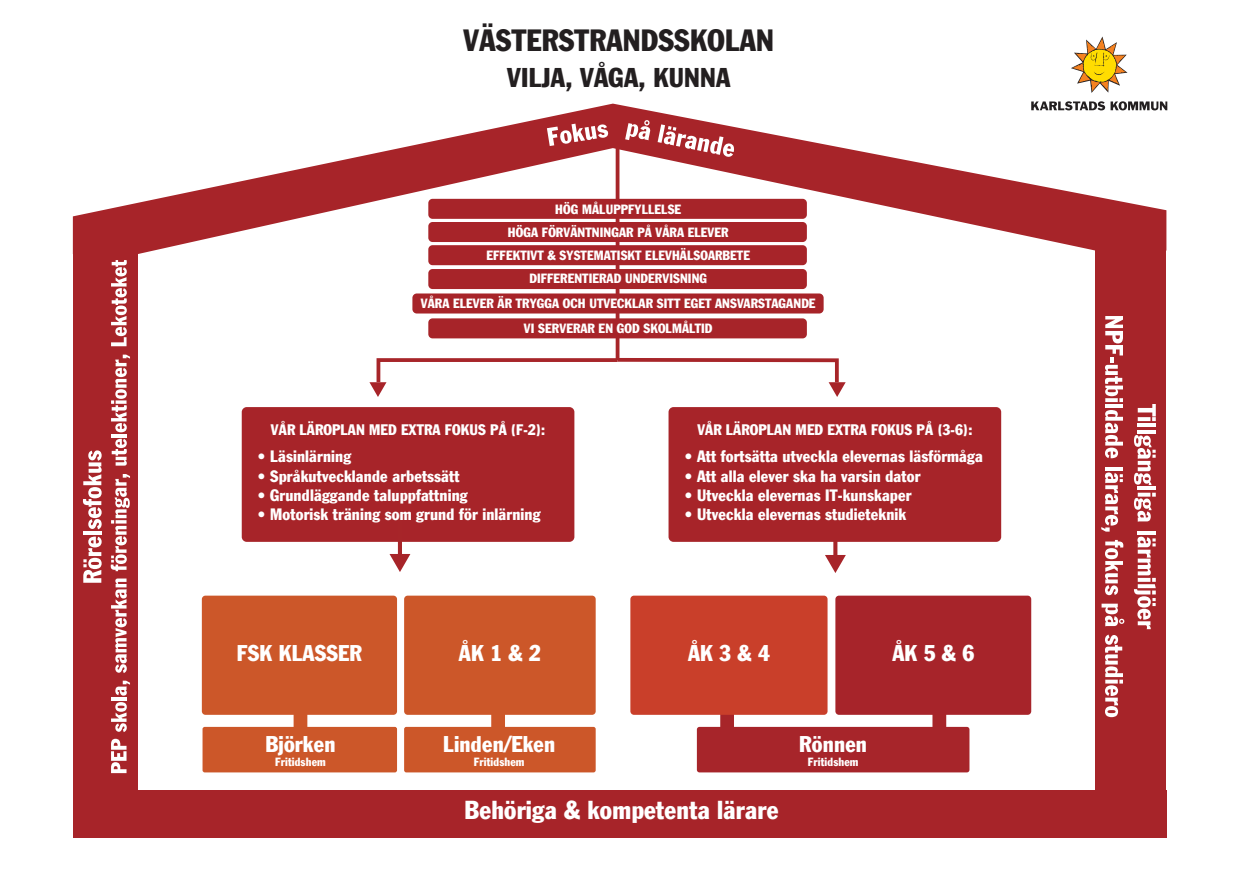
<style>
.page{position:relative;width:1240px;height:874px;background:#fff}
.page>*{position:absolute;margin:0;border:0;box-sizing:border-box;transform-origin:0 0}
.t1{font:condensed 30px "Franklin Gothic LT";letter-spacing:.01em;color:#231f20}
.t2{font:condensed 26.5px "Franklin Gothic LT";letter-spacing:.01em;color:#231f20}
.t3{font:condensed 25.35px "Franklin Gothic LT";letter-spacing:.01em;color:#fff}
.t4{font:condensed 22.2px "Franklin Gothic LT";letter-spacing:.01em;color:#fff}
.t5{font:condensed 16.1px "Franklin Gothic LT";letter-spacing:.01em;color:#fff}
.t6{font:condensed 14.9px "Franklin Gothic LT";letter-spacing:.01em;color:#fff}
.t7{font:condensed 13.1px/22.5px "Franklin Gothic LT";letter-spacing:.01em;color:#fff;text-align:center}
.t8{font:condensed 11.65px "Franklin Gothic LT";letter-spacing:.01em;color:#fff}
</style>
<div class="page">
<div style="left:932px;top:696px;width:14px;height:50px;background:#a72529"></div>
<div style="left:294px;top:690px;width:13px;height:50px;background:#cd5729"></div>
<div style="left:491px;top:702px;width:14px;height:50px;background:#cd5729"></div>
<div style="left:720px;top:690px;width:14px;height:50px;background:#a72529"></div>
<div style="left:202px;top:596px;width:195px;height:119px;background:#cc5729;border-radius:4px"></div>
<div style="left:404px;top:596px;width:192px;height:119px;background:#cc5729;border-radius:4px"></div>
<div style="left:630px;top:596px;width:198px;height:119px;background:#c93f2a;border-radius:4px"></div>
<div style="left:835px;top:596px;width:196px;height:119px;background:#a7242a;border-radius:4px"></div>
<div style="left:203px;top:727px;width:194px;height:45px;background:#cc5729;border-radius:2px"></div>
<div style="left:404px;top:727px;width:192px;height:45px;background:#cc5729;border-radius:2px"></div>
<div style="left:697px;top:727px;width:272px;height:45px;background:#a7252a;border-radius:3px"></div>
<div style="left:242px;top:407px;width:332px;height:135px;background:#a72429;border-radius:5px"></div>
<hr style="left:398px;top:508px;width:4px;height:49px;background:#a72529">
<svg style="left:390px;top:554px;width:20px;height:18px"></svg>
<div style="left:73px;top:791px;width:1093px;height:47px;background:#a72429"></div>
<div style="left:1096px;top:251px;width:70px;height:587px;background:#a72429"></div>
<div style="left:73px;top:254px;width:65px;height:584px;background:#a72429"></div>
<svg style="left:1071px;top:37px;width:56px;height:56px"></svg>
<svg style="left:1031px;top:101px;width:136px;height:9px"></svg>
<svg style="left:73px;top:104px;width:1093px;height:150px"></svg>
<svg style="left:625px;top:120px;width:25px;height:20px"></svg>
<svg style="left:658px;top:124px;width:76px;height:33px"></svg>
<svg style="left:547px;top:124px;width:61px;height:22px"></svg>
<hr style="left:616px;top:144px;width:3px;height:216px;background:#a72529">
<div style="left:428px;top:245px;width:379px;height:20px;background:#a72429;border-radius:4px"></div>
<div style="left:412px;top:293px;width:412px;height:21px;background:#a72429;border-radius:4px"></div>
<div style="left:428px;top:269px;width:379px;height:20px;background:#a72429;border-radius:4px"></div>
<div style="left:428px;top:318px;width:379px;height:20px;background:#a72429;border-radius:4px"></div>
<svg style="left:369px;top:356px;width:477px;height:41px"></svg>
<svg style="left:833px;top:542px;width:4px;height:13px"></svg>
<svg style="left:825px;top:555px;width:21px;height:18px"></svg>
<div style="left:428px;top:222px;width:379px;height:20px;background:#a72429;border-radius:4px"></div>
<div style="left:428px;top:199px;width:379px;height:20px;background:#a72429;border-radius:4px"></div>
<div style="left:669px;top:407px;width:332px;height:135px;background:#a72429;border-radius:5px"></div>
<svg style="left:83px;top:537px;width:19px;height:46px"></svg>
<hr style="left:83px;top:531px;width:18px;height:4px;background:#fff">
<svg style="left:83px;top:450px;width:19px;height:79px"></svg>
<svg style="left:111px;top:739px;width:16px;height:34px"></svg>
<svg style="left:111px;top:702px;width:16px;height:30px"></svg>
<hr style="left:111px;top:697px;width:16px;height:4px;background:#fff">
<svg style="left:115px;top:681px;width:15px;height:15px"></svg>
<svg style="left:111px;top:579px;width:16px;height:94px"></svg>
<svg style="left:111px;top:474px;width:19px;height:97px"></svg>
<svg style="left:112px;top:439px;width:15px;height:27px"></svg>
<hr style="left:111px;top:434px;width:16px;height:3px;background:#fff">
<svg style="left:111px;top:355px;width:19px;height:77px"></svg>
<svg style="left:111px;top:260px;width:16px;height:86px"></svg>
<svg style="left:1138px;top:404px;width:18px;height:17px"></svg>
<hr style="left:1138px;top:423px;width:18px;height:4px;background:#fff">
<hr style="left:1138px;top:430px;width:18px;height:4px;background:#fff">
<svg style="left:1134px;top:435px;width:22px;height:50px"></svg>
<hr style="left:1138px;top:486px;width:18px;height:4px;background:#fff">
<svg style="left:1134px;top:493px;width:22px;height:29px"></svg>
<hr style="left:1138px;top:531px;width:18px;height:4px;background:#fff">
<svg style="left:1134px;top:537px;width:22px;height:92px"></svg>
<svg style="left:1105px;top:316px;width:18px;height:86px"></svg>
<hr style="left:1105px;top:404px;width:18px;height:4px;background:#fff">
<svg style="left:1105px;top:410px;width:18px;height:48px"></svg>
<hr style="left:1105px;top:467px;width:18px;height:4px;background:#fff">
<svg style="left:1101px;top:473px;width:22px;height:59px"></svg>
<svg style="left:1105px;top:540px;width:18px;height:55px"></svg>
<svg style="left:1102px;top:604px;width:22px;height:22px"></svg>
<svg style="left:1105px;top:635px;width:18px;height:82px"></svg>
<h1 class="t1" style="left:464px;top:22px;width:312px">VÄSTERSTRANDSSKOLAN</h1>
<h2 class="t2" style="left:507px;top:62px;width:225px">VILJA, VÅGA, KUNNA</h2>
<p class="t7" style="left:508px;top:198px;width:222px">HÖG MÅLUPPFYLLELSE<br>HÖGA FÖRVÄNTNINGAR PÅ VÅRA ELEVER</p>
<p class="t7" style="left:487px;top:244px;width:265px">EFFEKTIVT &amp; SYSTEMATISKT ELEVHÄLSOARBETE</p>
<p class="t7" style="left:421px;top:292px;width:396px">VÅRA ELEVER ÄR TRYGGA OCH UTVECKLAR SITT EGET ANSVARSTAGANDE</p>
<p class="t7" style="left:529px;top:267px;width:179px">DIFFERENTIERAD UNDERVISNING</p>
<p class="t7" style="left:524px;top:317px;width:190px">VI SERVERAR EN GOD SKOLMÅLTID</p>
<p class="t6" style="left:271px;top:420px;width:276px">VÅR LÄROPLAN MED EXTRA FOKUS PÅ (F-2):</p>
<p class="t5" style="left:258px;top:447px;width:95px">• Läsinlärning</p>
<p class="t5" style="left:258px;top:466px;width:204px">• Språkutvecklande arbetssätt</p>
<p class="t5" style="left:258px;top:485px;width:212px">• Grundläggande taluppfattning</p>
<p class="t5" style="left:258px;top:505px;width:285px">• Motorisk träning som grund för inlärning</p>
<p class="t6" style="left:697px;top:420px;width:276px">VÅR LÄROPLAN MED EXTRA FOKUS PÅ (3-6):</p>
<p class="t5" style="left:684px;top:447px;width:300px">• Att fortsätta utveckla elevernas läsförmåga</p>
<p class="t5" style="left:684px;top:466px;width:237px">• Att alla elever ska ha varsin dator</p>
<p class="t5" style="left:684px;top:485px;width:228px">• Utveckla elevernas IT-kunskaper</p>
<p class="t5" style="left:684px;top:505px;width:223px">• Utveckla elevernas studieteknik</p>
<h3 class="t4" style="left:237px;top:640px;width:127px">FSK KLASSER</h3>
<h3 class="t4" style="left:459px;top:640px;width:83px">ÅK 1 &amp; 2</h3>
<h3 class="t4" style="left:688px;top:640px;width:83px">ÅK 3 &amp; 4</h3>
<h3 class="t4" style="left:892px;top:640px;width:83px">ÅK 5 &amp; 6</h3>
<h3 class="t4" style="left:265px;top:730px;width:72px">Björken</h3>
<p class="t8" style="left:275px;top:754px;width:52px">Fritidshem</p>
<h3 class="t4" style="left:443px;top:730px;width:114px">Linden/Eken</h3>
<p class="t8" style="left:474px;top:754px;width:52px">Fritidshem</p>
<h3 class="t3" style="left:465px;top:795px;width:315px">Behöriga &amp; kompetenta lärare</h3>
<h3 class="t4" style="left:799px;top:730px;width:69px">Rönnen</h3>
<p class="t8" style="left:808px;top:754px;width:52px">Fritidshem</p>
</div>
